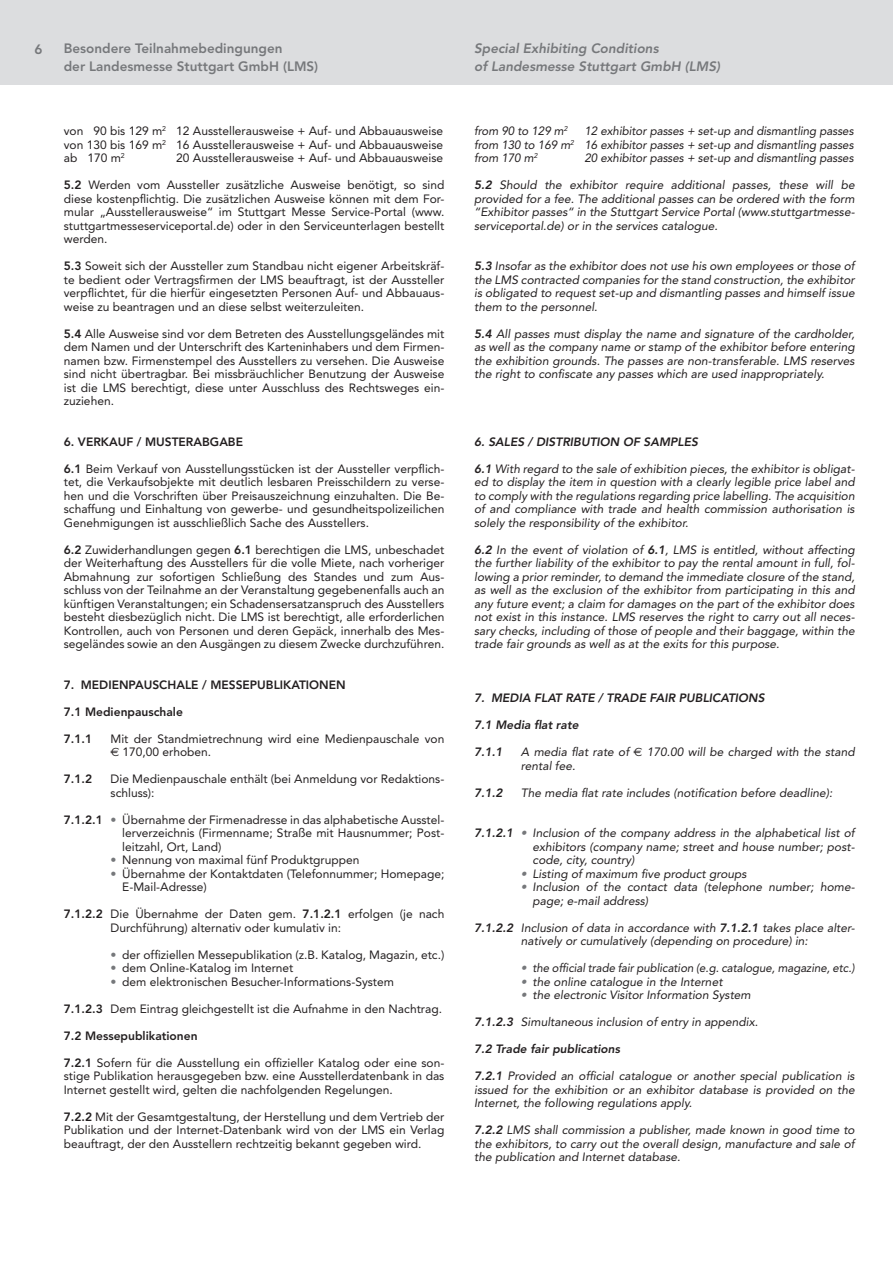
<style>
.page{position:relative;width:893px;height:1263px;background:#fff}
.page>*{position:absolute;margin:0;border:0;box-sizing:border-box;transform-origin:0 0}
.t1{font:800 13.5px/18px "Avenir";color:#76787b}
.t2{font:italic 800 13.5px/18px "Avenir";color:#76787b}
.t3{font:12px/13.5px "Avenir";color:#231f20;text-align:justify}
.t4{font:italic 12px/13.5px "Avenir";color:#231f20;text-align:justify}
.t5{font:italic 800 12px "Avenir";color:#231f20}
.t6{font:800 12px "Avenir";color:#231f20}
.t7{font:italic 12px "Avenir";color:#231f20;scale:.96 1}
.s1{font-weight:800}
.s2{font-family:"Euro Sans"}
.s3{color:#76787b}
.s4{font-family:"Euro Sans";font-style:normal}
</style>
<div class="page">
<div style="left:0;top:0;width:893px;height:85px;background:#dcdddf"></div>
<p class="t1" style="left:35px;top:40px;width:9px">6</p>
<p class="t1" style="left:64px;top:39px;width:256px">Besondere Teilnahmebedingungen<br>der Landesmesse Stuttgart GmbH (LMS)</p>
<p class="t2" style="left:474px;top:39px;width:247px">Special Exhibiting Conditions<br>of Landesmesse Stuttgart GmbH (LMS)</p>
<p class="t3" style="left:64px;top:124px;width:381px">von 90 bis 129 m<sup>2</sup> 12 Ausstellerausweise + Auf- und Abbauausweise von 130 bis 169 m<sup>2</sup> 16 Ausstellerausweise + Auf- und Abbauausweise ab 170 m<sup>2</sup></p>
<p class="t3" style="left:176px;top:151px;width:268px">20 Ausstellerausweise + Auf- und Abbauausweise</p>
<p class="t3" style="left:64px;top:178px;width:382px"><span class="s1">5.2</span> Werden vom Aussteller zusätzliche Ausweise benötigt, so sind diese kostenpflichtig. Die zusätzlichen Ausweise können mit dem For&shy;mular „Ausstellerausweise“ im Stuttgart Messe Service-Portal (www. stuttgartmesseserviceportal.de) oder in den Serviceunterlagen bestellt werden.</p>
<p class="t3" style="left:64px;top:259px;width:382px"><span class="s1">5.3</span> Soweit sich der Aussteller zum Standbau nicht eigener Arbeitskräf&shy;te bedient oder Vertragsfirmen der LMS beauftragt, ist der Aussteller verpflichtet, für die hierfür eingesetzten Personen Auf- und Abbauaus&shy;weise zu beantragen und an diese selbst weiterzuleiten.</p>
<p class="t3" style="left:64px;top:327px;width:382px"><span class="s1">5.4</span> Alle Ausweise sind vor dem Betreten des Ausstellungsgeländes mit dem Namen und der Unterschrift des Karteninhabers und dem Firmen&shy;namen bzw. Firmenstempel des Ausstellers zu versehen. Die Ausweise sind nicht übertragbar. Bei missbräuchlicher Benutzung der Ausweise ist die LMS berechtigt, diese unter Ausschluss des Rechtsweges ein&shy;zuziehen.</p>
<p class="t6" style="left:64px;top:434px;width:181px">6. VERKAUF / MUSTERABGABE</p>
<p class="t3" style="left:64px;top:462px;width:382px"><span class="s1">6.1</span> Beim Verkauf von Ausstellungsstücken ist der Aussteller verpflich&shy;tet, die Verkaufsobjekte mit deutlich lesbaren Preisschildern zu verse&shy;hen und die Vorschriften über Preisauszeichnung einzuhalten. Die Be&shy;schaffung und Einhaltung von gewerbe- und gesundheitspolizeilichen Genehmigungen ist ausschließlich Sache des Ausstellers.</p>
<p class="t3" style="left:64px;top:543px;width:382px"><span class="s1">6.2</span> Zuwiderhandlungen gegen <span class="s1">6.1</span> berechtigen die LMS, unbeschadet der Weiterhaftung des Ausstellers für die volle Miete, nach vorheriger Abmahnung zur sofortigen Schließung des Standes und zum Aus&shy;schluss von der Teilnahme an der Veranstaltung gegebenenfalls auch an künftigen Veranstaltungen; ein Schadensersatzanspruch des Ausstellers besteht diesbezüglich nicht. Die LMS ist berechtigt, alle erforderlichen Kontrollen, auch von Personen und deren Gepäck, innerhalb des Mes&shy;segeländes sowie an den Ausgängen zu diesem Zwecke durchzuführen.</p>
<p class="t6" style="left:64px;top:677px;width:283px">7. MEDIENPAUSCHALE / MESSEPUBLIKATIONEN</p>
<p class="t6" style="left:64px;top:704px;width:121px">7.1 Medienpauschale</p>
<p class="t6" style="left:64px;top:731px;width:30px">7.1.1</p>
<p class="t3" style="left:111px;top:732px;width:335px">Mit der Standmietrechnung wird eine Medienpauschale von <span class="s2">q</span> 170,00 erhoben.</p>
<p class="t6" style="left:64px;top:772px;width:30px">7.1.2</p>
<p class="t3" style="left:111px;top:772px;width:335px">Die Medienpauschale enthält (bei Anmeldung vor Redaktions&shy;schluss):</p>
<p class="t3" style="left:122px;top:813px;width:324px;text-indent:-58px"><span class="s1">7.1.2.1</span> <span class="s3">•</span> Übernahme der Firmenadresse in das alphabetische Ausstel&shy;lerverzeichnis (Firmenname; Straße mit Hausnummer; Post&shy;leitzahl, Ort, Land)</p>
<p class="t3" style="left:111px;top:853px;width:250px"><span class="s3">•</span> Nennung von maximal fünf Produktgruppen</p>
<p class="t3" style="left:122px;top:867px;width:324px;text-indent:-12px"><span class="s3">•</span> Übernahme der Kontaktdaten (Telefonnummer; Homepage;<br>E-Mail-Adresse)</p>
<p class="t3" style="left:111px;top:907px;width:335px;text-indent:-47px"><span class="s1">7.1.2.2</span> Die Übernahme der Daten gem. <span class="s1">7.1.2.1</span> erfolgen (je nach<br>Durchführung) alternativ oder kumulativ in:</p>
<p class="t3" style="left:111px;top:948px;width:335px"><span class="s3">•</span> der offiziellen Messepublikation (z.B. Katalog, Magazin, etc.)</p>
<p class="t3" style="left:111px;top:961px;width:184px"><span class="s3">•</span> dem Online-Katalog im Internet</p>
<p class="t3" style="left:111px;top:975px;width:285px"><span class="s3">•</span> dem elektronischen Besucher-Informations-System</p>
<p class="t3" style="left:64px;top:1002px;width:380px"><span class="s1">7.1.2.3</span> Dem Eintrag gleichgestellt ist die Aufnahme in den Nachtrag.</p>
<p class="t6" style="left:64px;top:1028px;width:135px">7.2 Messepublikationen</p>
<p class="t3" style="left:64px;top:1056px;width:382px"><span class="s1">7.2.1</span> Sofern für die Ausstellung ein offizieller Katalog oder eine son&shy;stige Publikation herausgegeben bzw. eine Ausstellerdatenbank in das Internet gestellt wird, gelten die nachfolgenden Regelungen.</p>
<p class="t3" style="left:64px;top:1110px;width:382px"><span class="s1">7.2.2</span> Mit der Gesamtgestaltung, der Herstellung und dem Vertrieb der Publikation und der Internet-Datenbank wird von der LMS ein Verlag beauftragt, der den Ausstellern rechtzeitig bekannt gegeben wird.</p>
<p class="t4" style="left:474px;top:124px;width:95px">from 90 to 129 m<sup>2</sup></p>
<p class="t4" style="left:474px;top:124px;width:381px;text-indent:110px">12 exhibitor passes + set-up and dismantling passes from 130 to 169 m<sup>2</sup> 16 exhibitor passes + set-up and dismantling passes from 170 m<sup>2</sup></p>
<p class="t4" style="left:584px;top:151px;width:271px">20 exhibitor passes + set-up and dismantling passes</p>
<p class="t4" style="left:474px;top:178px;width:382px"><span class="s1">5.2</span> Should the exhibitor require additional passes, these will be provided for a fee. The additional passes can be ordered with the form “Exhibitor passes“ in the Stuttgart Service Portal (www.stuttgartmesse&shy;serviceportal.de) or in the services catalogue.</p>
<p class="t4" style="left:474px;top:259px;width:382px"><span class="s1">5.3</span> Insofar as the exhibitor does not use his own employees or those of the LMS contracted companies for the stand construction, the exhibitor is obligated to request set-up and dismantling passes and himself issue them to the personnel.</p>
<p class="t4" style="left:474px;top:327px;width:382px"><span class="s1">5.4</span> All passes must display the name and signature of the cardholder, as well as the company name or stamp of the exhibitor before entering the exhibition grounds. The passes are non-transferable. LMS reserves the right to confiscate any passes which are used inappropriately.</p>
<p class="t5" style="left:474px;top:434px;width:225px">6. SALES / DISTRIBUTION OF SAMPLES</p>
<p class="t4" style="left:474px;top:462px;width:382px"><span class="s1">6.1</span> With regard to the sale of exhibition pieces, the exhibitor is obligat&shy;ed to display the item in question with a clearly legible price label and to comply with the regulations regarding price labelling. The acquisition of and compliance with trade and health commission authorisation is solely the responsibility of the exhibitor.</p>
<p class="t4" style="left:474px;top:543px;width:382px"><span class="s1">6.2</span> In the event of violation of <span class="s1">6.1</span>, LMS is entitled, without affecting the further liability of the exhibitor to pay the rental amount in full, fol&shy;lowing a prior reminder, to demand the immediate closure of the stand, as well as the exclusion of the exhibitor from participating in this and any future event; a claim for damages on the part of the exhibitor does not exist in this instance. LMS reserves the right to carry out all neces&shy;sary checks, including of those of people and their baggage, within the trade fair grounds as well as at the exits for this purpose.</p>
<p class="t5" style="left:474px;top:691px;width:292px">7. MEDIA FLAT RATE / TRADE FAIR PUBLICATIONS</p>
<p class="t5" style="left:474px;top:718px;width:106px">7.1 Media flat rate</p>
<p class="t5" style="left:474px;top:745px;width:30px">7.1.1</p>
<p class="t4" style="left:521px;top:745px;width:335px">A media flat rate of <span class="s4">q</span> 170.00 will be charged with the stand rental fee.</p>
<p class="t5" style="left:474px;top:785px;width:30px">7.1.2</p>
<p class="t4" style="left:521px;top:786px;width:313px">The media flat rate includes (notification before deadline):</p>
<p class="t4" style="left:533px;top:826px;width:324px;text-indent:-58px"><span class="s1">7.1.2.1</span> <span class="s3">•</span> Inclusion of the company address in the alphabetical list of exhibitors (company name; street and house number; post&shy;code, city, country)</p>
<p class="t4" style="left:521px;top:867px;width:227px"><span class="s3">•</span> Listing of maximum five product groups</p>
<p class="t4" style="left:533px;top:880px;width:324px;text-indent:-12px"><span class="s3">•</span> Inclusion of the contact data (telephone number; home&shy;page; e-mail address)</p>
<p class="t4" style="left:474px;top:921px;width:382px;text-align:center"><span class="s1">7.1.2.2</span> Inclusion of data in accordance with <span class="s1">7.1.2.1</span> takes place alter&shy;natively or cumulatively (depending on procedure) in:</p>
<p class="t7" style="left:521px;top:961px;width:349px"><span class="s3">•</span> the official trade fair publication (e.g. catalogue, magazine, etc.)</p>
<p class="t4" style="left:521px;top:975px;width:203px"><span class="s3">•</span> the online catalogue in the Internet</p>
<p class="t4" style="left:521px;top:988px;width:231px"><span class="s3">•</span> the electronic Visitor Information System</p>
<p class="t4" style="left:474px;top:1015px;width:285px"><span class="s1">7.1.2.3</span> Simultaneous inclusion of entry in appendix.</p>
<p class="t5" style="left:474px;top:1042px;width:148px">7.2 Trade fair publications</p>
<p class="t4" style="left:474px;top:1069px;width:382px"><span class="s1">7.2.1</span> Provided an official catalogue or another special publication is issued for the exhibition or an exhibitor database is provided on the Internet, the following regulations apply.</p>
<p class="t4" style="left:474px;top:1123px;width:382px"><span class="s1">7.2.2</span> LMS shall commission a publisher, made known in good time to the exhibitors, to carry out the overall design, manufacture and sale of the publication and Internet database.</p>
</div>
